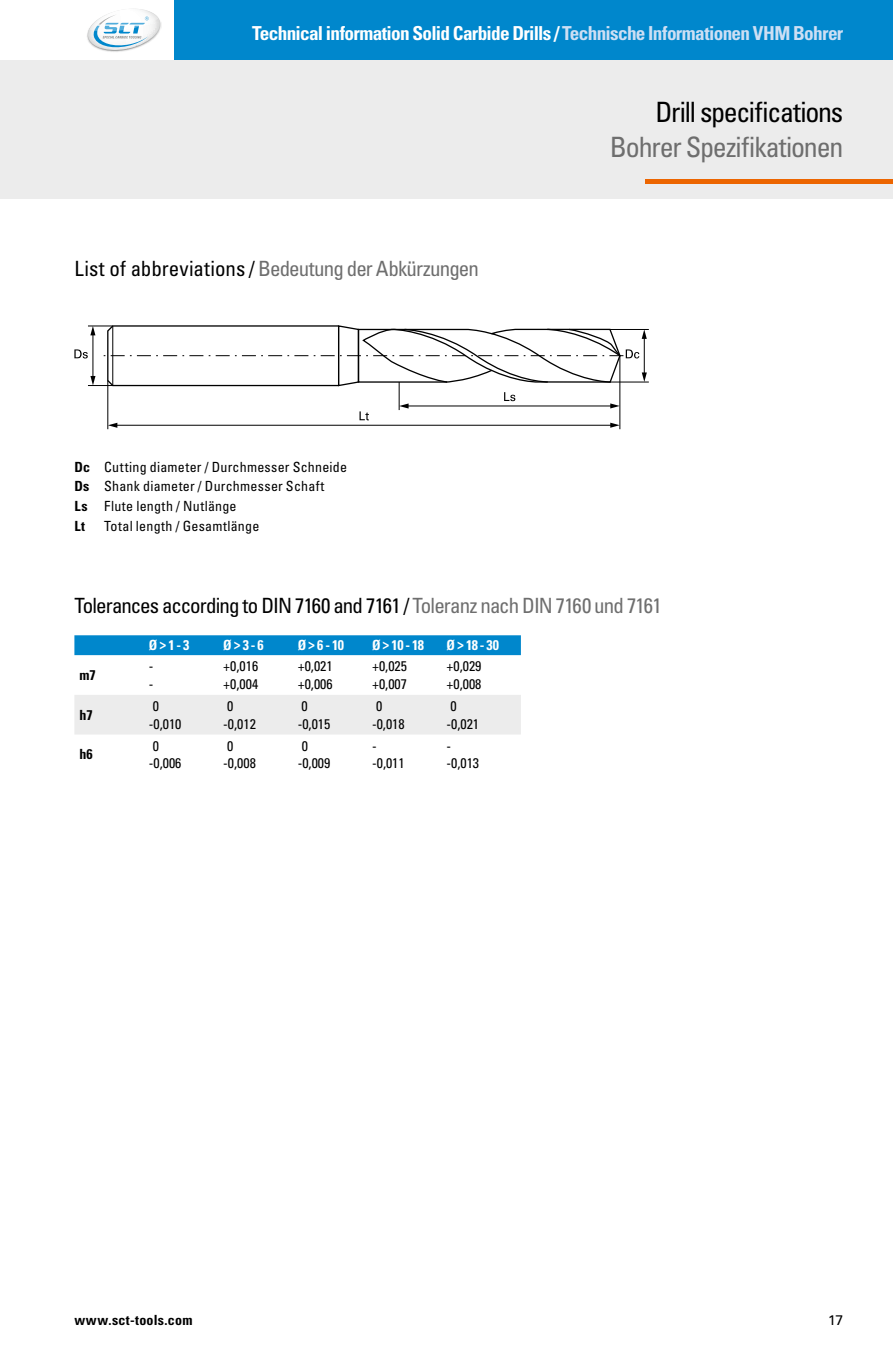
<style>
.page{position:relative;width:893px;height:1350px;background:#fff}
.page>*{position:absolute;margin:0;border:0;box-sizing:border-box;transform-origin:0 0}
.t1{font:condensed 28px "Univers LT Std";letter-spacing:-.045em;color:#6e6e6e}
.t2{font:condensed 28px "Univers LT Std";letter-spacing:-.045em;color:#000}
.t3{font:condensed 21px "Univers LT Std";letter-spacing:-.045em;color:#000}
.t4{font:condensed 21px "Univers LT Std";letter-spacing:-.02em;color:#6e6e6e}
.t5{font:700 condensed 19.25px "Univers LT Std";letter-spacing:-.035em;color:#fff}
.t6{font:condensed 14px/17.5px "Univers LT Std";letter-spacing:.015em;color:#000}
.t7{font:700 condensed 14px "Univers LT Std";letter-spacing:-.03em;color:#fff}
.t8{font:700 condensed 14px "Univers LT Std";letter-spacing:.015em;color:#000}
.t9{font:14px "Univers LT Std";color:#000}
.s1{color:#cddff4}
.s2{color:#000}
.s3{font-weight:700}
.s4{color:#6e6e6e}
</style>
<div class="page">
<div style="left:0;top:0;width:893px;height:198px;background:#ececec"></div>
<div style="left:174px;top:0;width:719px;height:60px;background:#0087cc"></div>
<div style="left:0;top:0;width:174px;height:60px;background:#fff"></div>
<svg style="left:87px;top:9px;width:75px;height:43px"></svg>
<div style="left:645px;top:179px;width:248px;height:5px;background:#ec6500"></div>
<hr style="left:620px;top:355px;width:1px;height:74px;background:#000">
<hr style="left:108px;top:380px;width:1px;height:49px;background:#000">
<hr style="left:610px;top:382px;width:39px;height:1px;background:#000">
<hr style="left:610px;top:329px;width:39px;height:1px;background:#000">
<svg style="left:74px;top:325px;width:573px;height:103px"></svg>
<div style="left:74px;top:635px;width:447px;height:20px;background:#0087cc"></div>
<div style="left:74px;top:695px;width:447px;height:39px;background:#ececec"></div>
<h3 class="t5" style="left:252px;top:21px;width:593px">Technical information Solid Carbide Drills / <span class="s1">Technische Informationen VHM Bohrer</span></h3>
<h2 class="t4" style="left:74px;top:255px;width:406px"><span class="s2">List of abbreviations /</span> Bedeutung der Abkürzungen</h2>
<p class="t6" style="left:74px;top:456px;width:274px;line-height:19.8px"><span class="s3">Dc</span> Cutting diameter / Durchmesser Schneide<br><span class="s3">Ds</span> Shank diameter / Durchmesser Schaft<br><span class="s3">Ls</span> Flute length / Nutlänge<br><span class="s3">Lt</span></p>
<p class="t6" style="left:104px;top:517px;width:157px">Total length / Gesamtlänge</p>
<h1 class="t2" style="left:655px;top:94px;width:189px">Drill specifications</h1>
<h1 class="t1" style="left:610px;top:129px;width:235px">Bohrer Spezifikationen</h1>
<h2 class="t3" style="left:74px;top:592px;width:589px">Tolerances according to DIN 7160 and 7161 / <span class="s4">Toleranz nach DIN 7160 und 7161</span></h2>
<p class="t7" style="left:149px;top:636px;width:42px">Ø &gt; 1 - 3</p>
<p class="t7" style="left:223px;top:636px;width:42px">Ø &gt; 3 - 6</p>
<p class="t7" style="left:298px;top:636px;width:48px">Ø &gt; 6 - 10</p>
<p class="t7" style="left:372px;top:636px;width:54px">Ø &gt; 10 - 18</p>
<p class="t7" style="left:446px;top:636px;width:54px">Ø &gt; 18 - 30</p>
<p class="t8" style="left:79px;top:666px;width:18px">m7</p>
<p class="t6" style="left:149px;top:657px;width:6px">- -</p>
<p class="t6" style="left:223px;top:657px;width:36px">+0,016 +0,004</p>
<p class="t6" style="left:298px;top:657px;width:36px">+0,021 +0,006</p>
<p class="t6" style="left:372px;top:657px;width:36px">+0,025 +0,007</p>
<p class="t6" style="left:446px;top:657px;width:36px">+0,029 +0,008</p>
<p class="t8" style="left:79px;top:706px;width:15px">h7</p>
<p class="t6" style="left:149px;top:697px;width:34px">0 -0,010</p>
<p class="t6" style="left:223px;top:697px;width:34px">0 -0,012</p>
<p class="t6" style="left:298px;top:697px;width:34px">0 -0,015</p>
<p class="t6" style="left:372px;top:697px;width:34px">0 -0,018</p>
<p class="t6" style="left:446px;top:697px;width:34px">0 -0,021</p>
<p class="t8" style="left:79px;top:746px;width:15px">h6</p>
<p class="t6" style="left:149px;top:736px;width:34px">0 -0,006</p>
<p class="t6" style="left:223px;top:736px;width:34px">0 -0,008</p>
<p class="t6" style="left:298px;top:736px;width:34px">0 -0,009</p>
<p class="t6" style="left:372px;top:736px;width:34px">- -0,011</p>
<p class="t6" style="left:447px;top:736px;width:34px">- -0,013</p>
<p class="t8" style="left:74px;top:1311px;width:120px">www.sct-tools.com</p>
<p class="t9" style="left:828px;top:1311px;width:17px">17</p>
</div>
